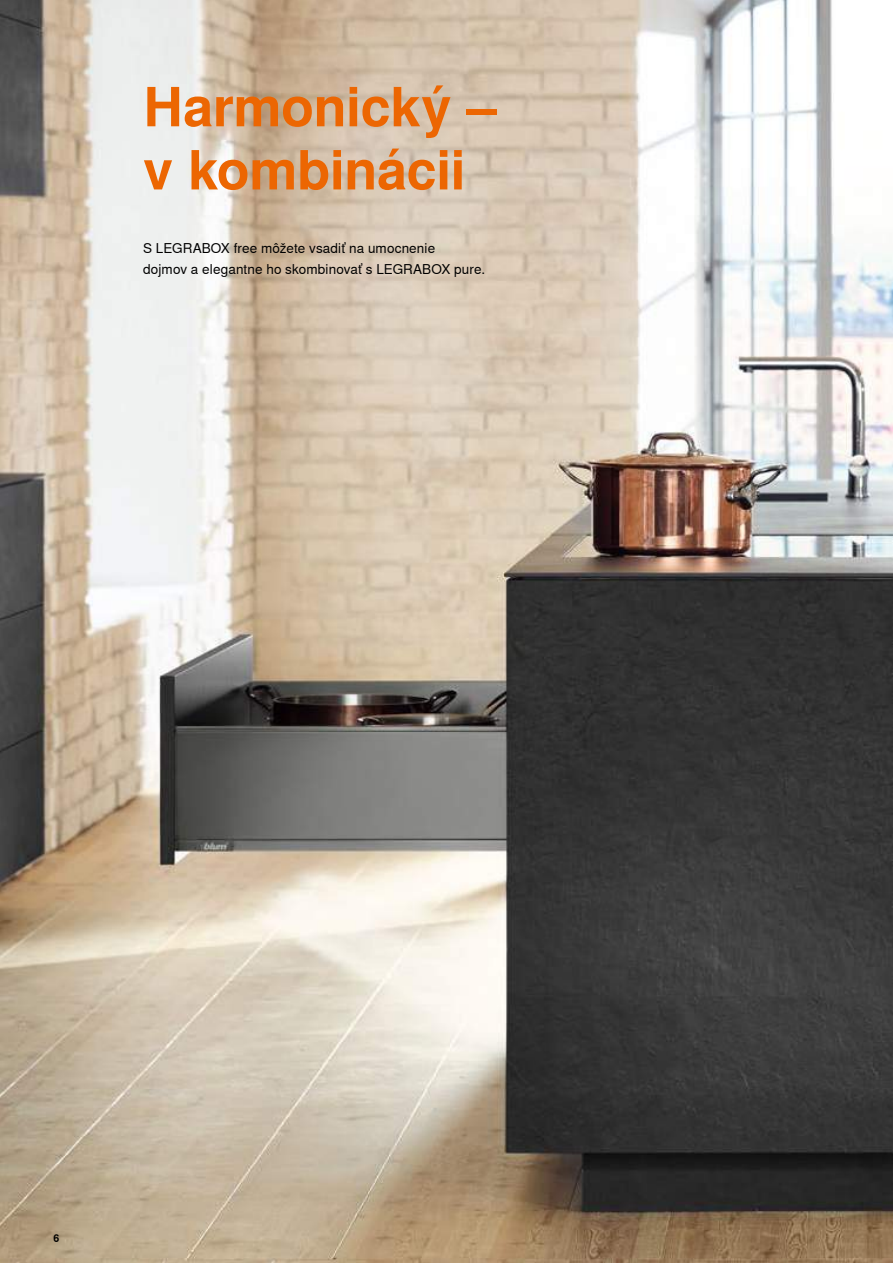
<style>
.page{position:relative;width:893px;height:1263px;background:#fff}
.page>*{position:absolute;margin:0;border:0;box-sizing:border-box;transform-origin:0 0}
.t1{font:700 54px/63.2px "Nimbus Sans Global";letter-spacing:-.01em;color:#ec6602}
.t2{font:13.5px/21px "Nimbus Sans Global";letter-spacing:.01em;color:#000}
.t3{font:700 10.5px "Nimbus Sans Global";color:#000}
</style>
<div class="page">
<img style="left:0;top:0;width:893px;height:1263px">
<h1 class="t1" style="left:143px;top:76px;width:355px">Harmonický – v kombinácii</h1>
<p class="t2" style="left:143px;top:237px;width:343px">S LEGRABOX free môžete vsadiť na umocnenie<br>dojmov a elegantne ho skombinovať s LEGRABOX pure.</p>
<p class="t3" style="left:54px;top:1232px;width:7px">6</p>
</div>
